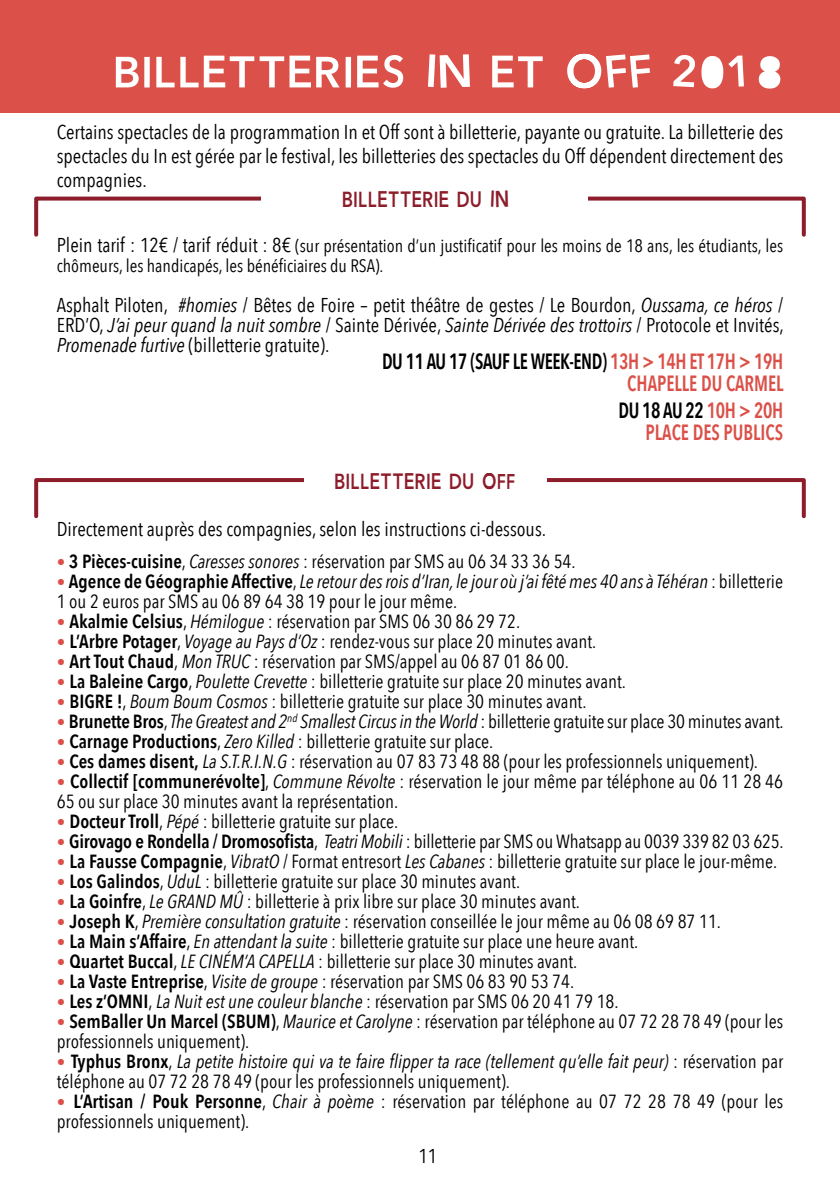
<style>
.page{position:relative;width:840px;height:1191px;background:#fff}
.page>*{position:absolute;margin:0;border:0;box-sizing:border-box;transform-origin:0 0}
.t1{font:72px "Cdl R2018";color:#fff}
.t2{font:36px "Cdl R2018";color:#8d1d2b;scale:.8 1}
.t3{font:600 condensed 22px/22px "Avenir Next LT Pro";letter-spacing:-.02em;color:#db5048;text-align:right;scale:.85 1}
.t4{font:600 condensed 22px/22px "Avenir Next LT Pro";color:#db5048;text-align:right;scale:.85 1}
.t5{font:condensed 20px/20px "Avenir Next LT Pro";color:#000;text-align:justify}
.t6{font:condensed 19px/20px "Avenir Next LT Pro";color:#000}
.t7{font:condensed 18px/20px "Avenir Next LT Pro";color:#000}
.s1{font-size:20px}
.s2{font-style:italic}
.s3{color:#000}
.s4{font-weight:500;font-stretch:normal;font-size:17.2px;color:#db5048}
.s5{font-weight:600}
</style>
<div class="page">
<div style="left:34px;top:196px;width:771px;height:41px;border:4px solid #8d1d2b"></div>
<div style="left:261px;top:159px;width:326px;height:80px;background:#fff"></div>
<div style="left:34px;top:478px;width:771px;height:40px;border:4px solid #8d1d2b"></div>
<div style="left:304px;top:440px;width:242px;height:81px;background:#fff"></div>
<div style="left:0;top:0;width:839px;height:112px;background:#db5048"></div>
<h1 class="t1" style="left:112px;top:20px;width:673px">billetteries IN et OFF 2018</h1>
<p class="t5" style="left:57px;top:120px;width:727px;line-height:24px">Certains spectacles de la programmation In et Off sont à billetterie, payante ou gratuite. La billetterie des spectacles du In est gérée par le festival, les billetteries des spectacles du Off dépendent directement des compagnies.</p>
<h2 class="t2" style="left:342px;top:174px;width:209px">billetterie du IN</h2>
<p class="t7" style="left:57px;top:235px;width:727px"><span class="s1">Plein tarif : 12€ / tarif réduit : 8€</span> (sur présentation d’un justificatif pour les moins de 18 ans, les étudiants, les chômeurs, les handicapés, les bénéficiaires du RSA).</p>
<p class="t5" style="left:57px;top:295px;width:728px">Asphalt Piloten, <span class="s2">#homies</span> / Bêtes de Foire – petit théâtre de gestes / Le Bourdon, <span class="s2">Oussama, ce héros</span> / ERD’O, <span class="s2">J’ai peur quand la nuit sombre</span> / Sainte Dérivée, <span class="s2">Sainte Dérivée des trottoirs</span> / Protocole et Invités, <span class="s2">Promenade furtive</span> (billetterie gratuite).</p>
<p class="t3" style="left:382px;top:350px;width:474px"><span class="s3">DU 11 AU 17 (SAUF LE WEEK-END)</span> 13H &gt; 14H ET 17H &gt; 19H<br>CHAPELLE DU CARMEL</p>
<h2 class="t2" style="left:334px;top:455px;width:228px">billetterie du off</h2>
<p class="t4" style="left:618px;top:400px;width:195px"><span class="s3">DU 18 AU 22</span> 10H &gt; 20H<br>PLACE DES PUBLICS</p>
<p class="t5" style="left:57px;top:519px;width:490px">Directement auprès des compagnies, selon les instructions ci-dessous.</p>
<p class="t6" style="left:57px;top:551px;width:520px"><span class="s4">•</span> <span class="s5">3 Pièces-cuisine</span>, <span class="s2">Caresses sonores</span> : réservation par SMS au 06 34 33 36 54.</p>
<p class="t6" style="left:57px;top:571px;width:727px"><span class="s4">•</span> <span class="s5">Agence de Géographie Affective</span>, <span class="s2">Le retour des rois d’Iran, le jour où j’ai fêté mes 40 ans à Téhéran</span> : billetterie<br>1 ou 2 euros par SMS au 06 89 64 38 19 pour le jour même.</p>
<p class="t6" style="left:57px;top:611px;width:465px"><span class="s4">•</span> <span class="s5">Akalmie Celsius</span>, <span class="s2">Hémilogue</span> : réservation par SMS 06 30 86 29 72.</p>
<p class="t6" style="left:57px;top:631px;width:541px"><span class="s4">•</span> <span class="s5">L’Arbre Potager</span>, <span class="s2">Voyage au Pays d’Oz</span> : rendez-vous sur place 20 minutes avant.</p>
<p class="t6" style="left:57px;top:651px;width:513px"><span class="s4">•</span> <span class="s5">Art Tout Chaud</span>, <span class="s2">Mon TRUC</span> : réservation par SMS/appel au 06 87 01 86 00.</p>
<p class="t6" style="left:57px;top:671px;width:570px"><span class="s4">•</span> <span class="s5">La Baleine Cargo</span>, <span class="s2">Poulette Crevette</span> : billetterie gratuite sur place 20 minutes avant.</p>
<p class="t6" style="left:57px;top:691px;width:531px"><span class="s4">•</span> <span class="s5">BIGRE !</span>, <span class="s2">Boum Boum Cosmos</span> : billetterie gratuite sur place 30 minutes avant.</p>
<p class="t6" style="left:57px;top:711px;width:728px"><span class="s4">•</span> <span class="s5">Brunette Bros</span>, <span class="s2">The Greatest and 2</span><sup>nd</sup> <span class="s2">Smallest Circus in the World</span> : billetterie gratuite sur place 30 minutes avant.</p>
<p class="t6" style="left:57px;top:731px;width:438px"><span class="s4">•</span> <span class="s5">Carnage Productions</span>, <span class="s2">Zero Killed</span> : billetterie gratuite sur place.</p>
<p class="t6" style="left:57px;top:751px;width:702px"><span class="s4">•</span> <span class="s5">Ces dames disent,</span> <span class="s2">La S.T.R.I.N.G</span> : réservation au 07 83 73 48 88 (pour les professionnels uniquement).</p>
<p class="t6" style="left:57px;top:771px;width:727px"><span class="s4">•</span> <span class="s5">Collectif [communerévolte]</span>, <span class="s2">Commune Révolte</span> : réservation le jour même par téléphone au 06 11 28 46<br>65 ou sur place 30 minutes avant la représentation.</p>
<p class="t6" style="left:57px;top:811px;width:343px"><span class="s4">•</span> <span class="s5">Docteur Troll</span>, <span class="s2">Pépé</span> : billetterie gratuite sur place.</p>
<p class="t6" style="left:57px;top:831px;width:728px"><span class="s4">•</span> <span class="s5">Girovago e Rondella / Dromosofista</span>, <span class="s2">Teatri Mobili</span> : billetterie par SMS ou Whatsapp au 0039 339 82 03 625.</p>
<p class="t6" style="left:57px;top:851px;width:721px"><span class="s4">•</span> <span class="s5">La Fausse Compagnie</span>, <span class="s2">VibratO</span> / Format entresort <span class="s2">Les Cabanes</span> : billetterie gratuite sur place le jour-même.</p>
<p class="t6" style="left:57px;top:871px;width:464px"><span class="s4">•</span> <span class="s5">Los Galindos</span>, <span class="s2">UduL</span> : billetterie gratuite sur place 30 minutes avant.</p>
<p class="t6" style="left:57px;top:891px;width:524px"><span class="s4">•</span> <span class="s5">La Goinfre</span>, <span class="s2">Le GRAND MÛ</span> : billetterie à prix libre sur place 30 minutes avant.</p>
<p class="t6" style="left:57px;top:911px;width:665px"><span class="s4">•</span> <span class="s5">Joseph K</span>, <span class="s2">Première consultation gratuite</span> : réservation conseillée le jour même au 06 08 69 87 11.</p>
<p class="t6" style="left:57px;top:931px;width:583px"><span class="s4">•</span> <span class="s5">La Main s’Affaire</span>, <span class="s2">En attendant la suite</span> : billetterie gratuite sur place une heure avant.</p>
<p class="t6" style="left:57px;top:951px;width:522px"><span class="s4">•</span> <span class="s5">Quartet Buccal</span>, <span class="s2">LE CINÉM’A CAPELLA</span> : billetterie sur place 30 minutes avant.</p>
<p class="t6" style="left:57px;top:971px;width:518px"><span class="s4">•</span> <span class="s5">La Vaste Entreprise</span>, <span class="s2">Visite de groupe</span> : réservation par SMS 06 83 90 53 74.</p>
<p class="t6" style="left:57px;top:991px;width:563px"><span class="s4">•</span> <span class="s5">Les z’OMNI</span>, <span class="s2">La Nuit est une couleur blanche</span> : réservation par SMS 06 20 41 79 18.</p>
<p class="t6" style="left:57px;top:1011px;width:727px"><span class="s4">•</span> <span class="s5">SemBaller Un Marcel (SBUM)</span>, <span class="s2">Maurice et Carolyne</span> : réservation par téléphone au 07 72 28 78 49 (pour les professionnels uniquement).</p>
<p class="t6" style="left:57px;top:1051px;width:727px"><span class="s4">•</span> <span class="s5">Typhus Bronx</span>, <span class="s2">La petite histoire qui va te faire flipper ta race (tellement qu’elle fait peur)</span> : réservation par téléphone au 07 72 28 78 49 (pour les professionnels uniquement).</p>
<p class="t6" style="left:57px;top:1091px;width:727px"><span class="s4">•</span> <span class="s5">L’Artisan / Pouk Personne</span>, <span class="s2">Chair à poème</span> : réservation par téléphone au 07 72 28 78 49 (pour les professionnels uniquement).</p>
<p class="t5" style="left:418px;top:1146px;width:20px">11</p>
</div>
